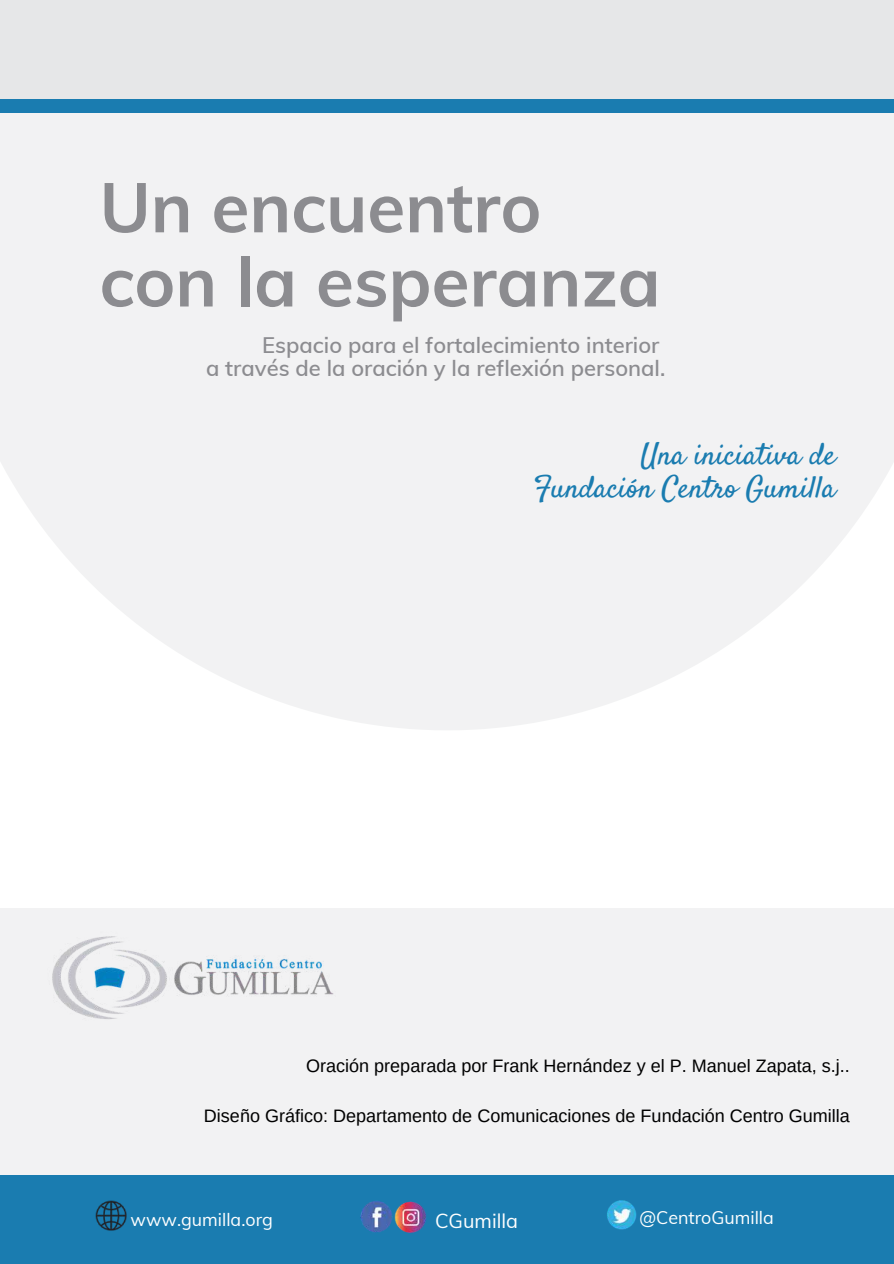
<style>
.page{position:relative;width:894px;height:1264px;background:#fff}
.page>*{position:absolute;margin:0;border:0;box-sizing:border-box;transform-origin:0 0}
.t1{font:700 69.15px/74.1px "Muli";color:#8c8c90}
.t2{font:30.45px/32.5px "Satisfy";color:#1a7cb0;text-align:right}
.t3{font:600 21.9px/23.5px "Muli";color:#8c8c90;text-align:right}
.t4{font:19.8px "Muli";color:#fff}
.t5{font:18px "Arimo";color:#000}
.t6{font:17.85px "Muli";color:#fff}
</style>
<div class="page">
<svg style="left:0;top:113px;width:893px;height:617px;fill:#f2f2f3"></svg>
<div style="left:0;top:0;width:893px;height:113px;background:#1a7cb0"></div>
<div style="left:0;top:0;width:893px;height:99px;background:#e6e7e8"></div>
<div style="left:0;top:908px;width:893px;height:279px;background:#f2f2f3"></div>
<div style="left:0;top:1175px;width:893px;height:88px;background:#1a7cb0"></div>
<img style="left:360px;top:1201px;width:33px;height:32px">
<img style="left:394px;top:1201px;width:32px;height:32px">
<img style="left:607px;top:1200px;width:29px;height:30px">
<img style="left:96px;top:1200px;width:30px;height:30px">
<img style="left:52px;top:936px;width:282px;height:83px">
<h1 class="t1" style="left:99px;top:169px;width:562px">Un encuentro con la esperanza</h1>
<p class="t3" style="left:206px;top:332px;width:460px">Espacio para el fortalecimiento interior<br>a través de la oración y la reflexión personal.</p>
<h2 class="t2" style="left:533px;top:441px;width:303px">Una iniciativa de<br>Fundación Centro Gumilla</h2>
<p class="t5" style="left:306px;top:1056px;width:545px">Oración preparada por Frank Hernández y el P. Manuel Zapata, s.j..</p>
<p class="t5" style="left:204px;top:1105px;width:647px">Diseño Gráfico: Departamento de Comunicaciones de Fundación Centro Gumilla</p>
<p class="t6" style="left:130px;top:1207px;width:144px">www.gumilla.org</p>
<p class="t4" style="left:435px;top:1208px;width:85px">CGumilla</p>
<p class="t6" style="left:639px;top:1206px;width:136px">@CentroGumilla</p>
</div>
